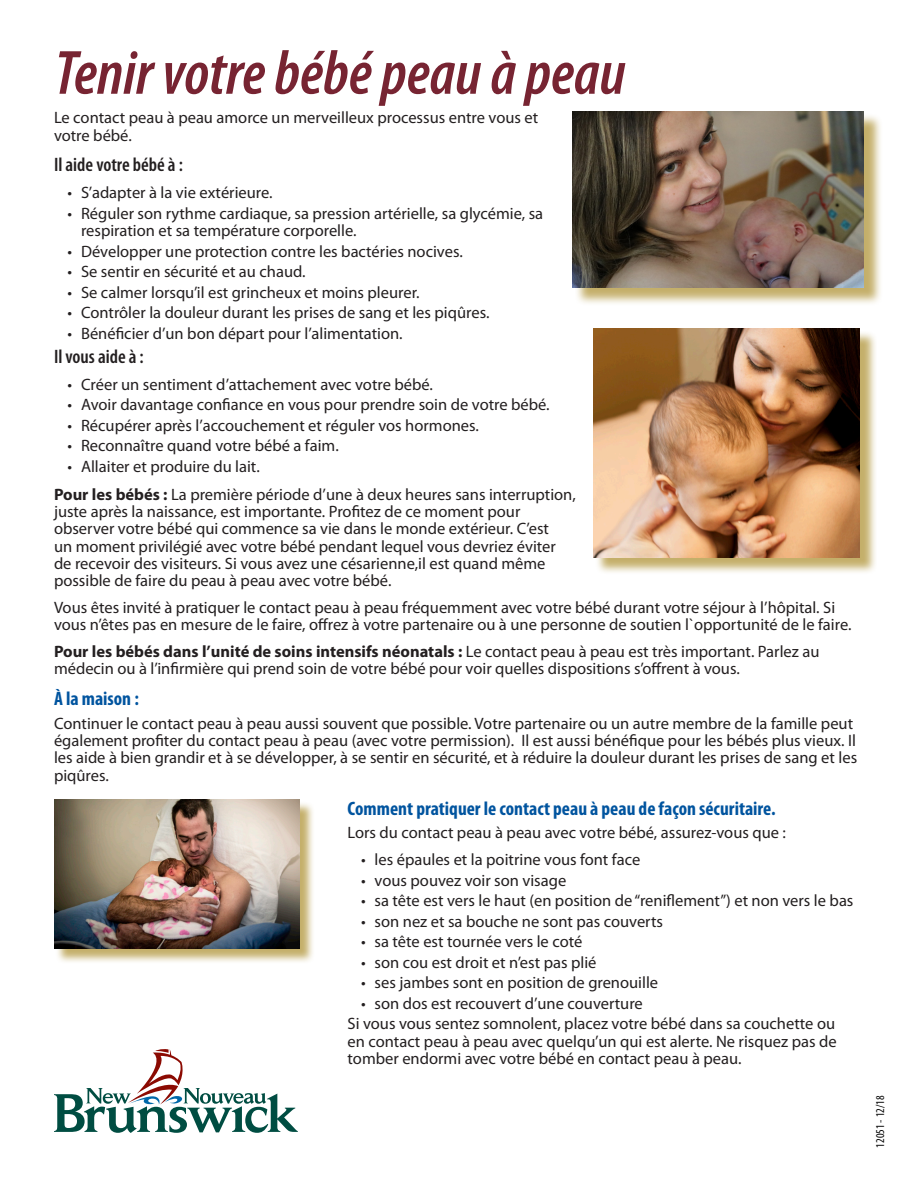
<style>
.page{position:relative;width:918px;height:1188px;background:#fff}
.page>*{position:absolute;margin:0;border:0;box-sizing:border-box;transform-origin:0 0}
.Headline{font:italic 600 condensed 63px "Myriad Pro";color:#772432}
.Subhead_2-french{font:700 condensed 19.5px "Myriad Pro";color:#00549f}
.Subhead_2{font:600 condensed 19.5px "Myriad Pro";color:#231f20}
.Body_text_FRENCH{font:16.5px/17.2px "Myriad Pro";color:#231f20}
.t1{font:condensed 12px "Myriad Pro";color:#000}
.s1{font-weight:700}
</style>
<div class="page">
<div style="left:595px;top:330px;width:282px;height:245px;background:#b19539;opacity:.75"></div>
<img style="left:593px;top:328px;width:267px;height:229px">
<svg style="left:54px;top:1049px;width:244px;height:84px"></svg>
<div style="left:575px;top:113px;width:307px;height:193px;background:#b19539;opacity:.75"></div>
<img style="left:572px;top:111px;width:292px;height:176px">
<div style="left:56px;top:801px;width:259px;height:163px;background:#b19539;opacity:.75"></div>
<img style="left:54px;top:800px;width:245px;height:148px">
<p class="Headline" style="left:54px;top:39px;width:573px">Tenir votre bébé peau à peau</p>
<p class="Body_text_FRENCH" style="left:54px;top:110px;width:486px">Le contact peau à peau amorce un merveilleux processus entre vous et votre bébé.</p>
<p class="Subhead_2" style="left:54px;top:154px;width:130px">Il aide votre bébé à :</p>
<p class="Body_text_FRENCH" style="left:68px;top:185px;width:207px">• S’adapter à la vie extérieure.</p>
<p class="Body_text_FRENCH" style="left:81px;top:205px;width:464px;text-indent:-14px">• Réguler son rythme cardiaque, sa pression artérielle, sa glycémie, sa respiration et sa température corporelle.</p>
<p class="Body_text_FRENCH" style="left:68px;top:243px;width:397px">• Développer une protection contre les bactéries nocives.</p>
<p class="Body_text_FRENCH" style="left:68px;top:263px;width:240px">• Se sentir en sécurité et au chaud.</p>
<p class="Body_text_FRENCH" style="left:68px;top:284px;width:354px">• Se calmer lorsqu’il est grincheux et moins pleurer.</p>
<p class="Body_text_FRENCH" style="left:68px;top:304px;width:423px">• Contrôler la douleur durant les prises de sang et les piqûres.</p>
<p class="Body_text_FRENCH" style="left:68px;top:325px;width:337px">• Bénéficier d’un bon départ pour l’alimentation.</p>
<p class="Subhead_2" style="left:54px;top:346px;width:91px">Il vous aide à :</p>
<p class="Body_text_FRENCH" style="left:68px;top:376px;width:367px">• Créer un sentiment d’attachement avec votre bébé.</p>
<p class="Body_text_FRENCH" style="left:68px;top:396px;width:484px">• Avoir davantage confiance en vous pour prendre soin de votre bébé.</p>
<p class="Body_text_FRENCH" style="left:68px;top:417px;width:413px">• Récupérer après l’accouchement et réguler vos hormones.</p>
<p class="Body_text_FRENCH" style="left:68px;top:437px;width:273px">• Reconnaître quand votre bébé a faim.</p>
<p class="Body_text_FRENCH" style="left:68px;top:458px;width:194px">• Allaiter et produire du lait.</p>
<p class="Body_text_FRENCH" style="left:54px;top:486px;width:523px"><span class="s1">Pour les bébés :</span> La première période d’une à deux heures sans interruption, juste après la naissance, est importante. Profitez de ce moment pour observer votre bébé qui commence sa vie dans le monde extérieur. C’est<br>un moment privilégié avec votre bébé pendant lequel vous devriez éviter de recevoir des visiteurs. Si vous avez une césarienne,il est quand même possible de faire du peau à peau avec votre bébé.</p>
<p class="Body_text_FRENCH" style="left:54px;top:599px;width:799px">Vous êtes invité à pratiquer le contact peau à peau fréquemment avec votre bébé durant votre séjour à l’hôpital. Si vous n’êtes pas en mesure de le faire, offrez à votre partenaire ou à une personne de soutien l`opportunité de le faire.</p>
<p class="Body_text_FRENCH" style="left:54px;top:643px;width:767px"><span class="s1">Pour les bébés dans l’unité de soins intensifs néonatals :</span> Le contact peau à peau est très important. Parlez au médecin ou à l’infirmière qui prend soin de votre bébé pour voir quelles dispositions s’offrent à vous.</p>
<p class="Subhead_2-french" style="left:54px;top:688px;width:86px">À la maison :</p>
<p class="Body_text_FRENCH" style="left:54px;top:715px;width:805px">Continuer le contact peau à peau aussi souvent que possible. Votre partenaire ou un autre membre de la famille peut également profiter du contact peau à peau (avec votre permission). Il est aussi bénéfique pour les bébés plus vieux. Il les aide à bien grandir et à se développer, à se sentir en sécurité, et à réduire la douleur durant les prises de sang et les piqûres.</p>
<p class="Subhead_2-french" style="left:348px;top:797px;width:430px">Comment pratiquer le contact peau à peau de façon sécuritaire.</p>
<p class="Body_text_FRENCH" style="left:348px;top:825px;width:440px">Lors du contact peau à peau avec votre bébé, assurez-vous que :</p>
<p class="Body_text_FRENCH" style="left:361px;top:852px;width:281px">• les épaules et la poitrine vous font face</p>
<p class="Body_text_FRENCH" style="left:361px;top:872px;width:207px">• vous pouvez voir son visage</p>
<p class="Body_text_FRENCH" style="left:361px;top:893px;width:494px">• sa tête est vers le haut (en position de “reniflement”) et non vers le bas</p>
<p class="Body_text_FRENCH" style="left:361px;top:913px;width:303px">• son nez et sa bouche ne sont pas couverts</p>
<p class="Body_text_FRENCH" style="left:361px;top:934px;width:223px">• sa tête est tournée vers le coté</p>
<p class="Body_text_FRENCH" style="left:361px;top:954px;width:237px">• son cou est droit et n’est pas plié</p>
<p class="Body_text_FRENCH" style="left:361px;top:975px;width:299px">• ses jambes sont en position de grenouille</p>
<p class="Body_text_FRENCH" style="left:361px;top:995px;width:283px">• son dos est recouvert d’une couverture</p>
<p class="Body_text_FRENCH" style="left:348px;top:1016px;width:491px;text-align:justify">Si vous vous sentez somnolent, placez votre bébé dans sa couchette ou en contact peau à peau avec quelqu’un qui est alerte. Ne risquez pas de tomber endormi avec votre bébé en contact peau à peau.</p>
<p class="t1" style="left:874px;top:1148px;width:54px;rotate:-90deg">12051 - 12/18</p>
</div>
